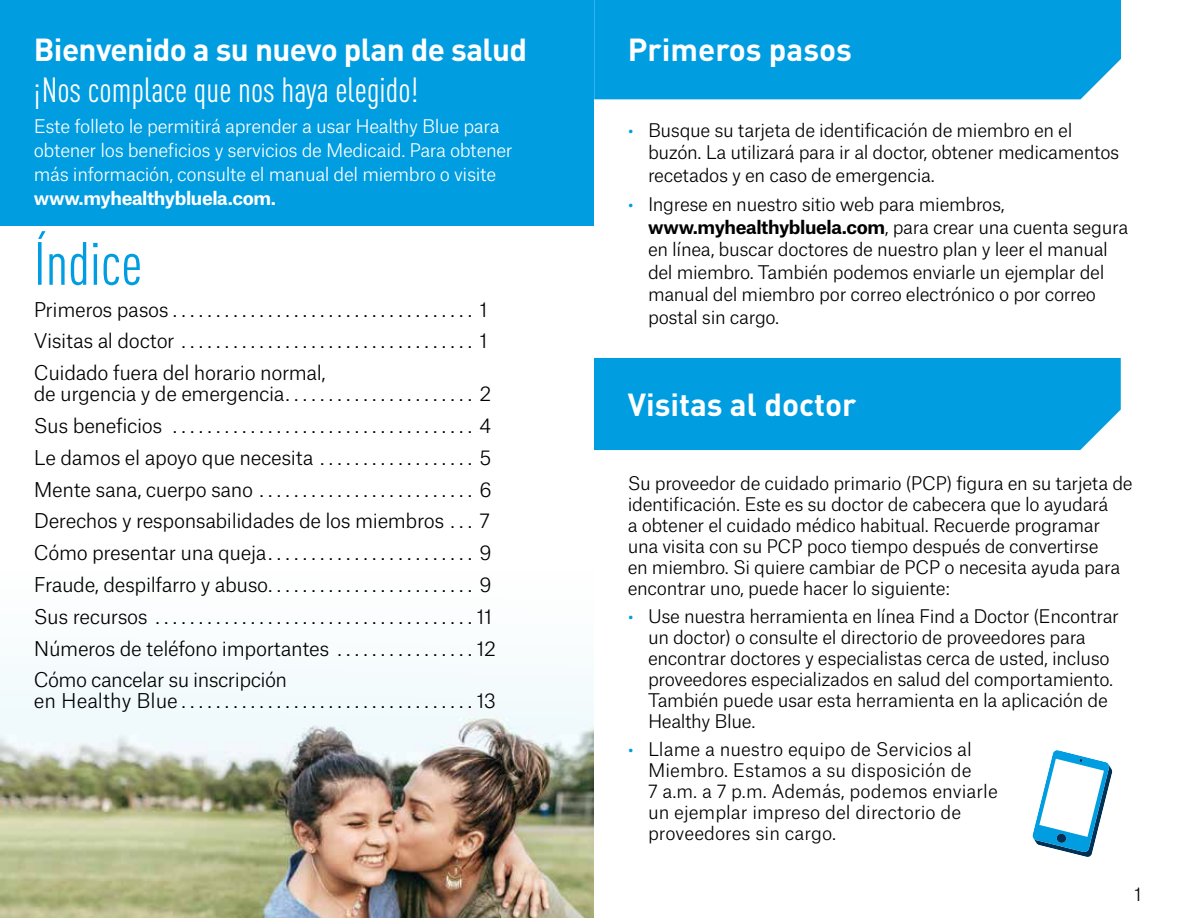
<style>
.page{position:relative;width:1188px;height:918px;background:#fff}
.page>*{position:absolute;margin:0;border:0;box-sizing:border-box;transform-origin:0 0}
.t1{font:condensed 60px "DINOT";color:#009de1}
.t2{font:condensed 34.5px "DINOT";color:#fff}
.t3{font:700 31.5px "DINOT";letter-spacing:-.02em;color:#fff}
.t4{font:700 31.5px "DINOT";color:#fff}
.t5{font:300 19.5px/21px "Atlas Grotesk";letter-spacing:-.02em;color:#000}
.t6{font:300 18px/21px "Atlas Grotesk";letter-spacing:-.02em;color:#000}
.t7{font:300 18px/24px "Atlas Grotesk";letter-spacing:-.02em;color:#fff}
.t8{font:300 18px/21px "Atlas Grotesk";color:#000}
.s1{font-weight:700}
.s2{color:#009de1}
</style>
<div class="page">
<img style="left:0;top:673px;width:594px;height:245px">
<div style="left:0;top:0;width:594px;height:226px;background:#009de1"></div>
<div style="left:594px;top:358px;width:527px;height:92px;background:#009de1"></div>
<div style="left:594px;top:0;width:527px;height:99px;background:#009de1"></div>
<svg style="left:1032px;top:750px;width:81px;height:107px"></svg>
<h2 class="t3" style="left:34px;top:29px;width:495px">Bienvenido a su nuevo plan de salud</h2>
<p class="t2" style="left:34px;top:70px;width:386px">¡Nos complace que nos haya elegido!</p>
<p class="t7" style="left:34px;top:112px;width:480px">Este folleto le permitirá aprender a usar Healthy Blue para obtener los beneficios y servicios de Medicaid. Para obtener más información, consulte el manual del miembro o visite <span class="s1">www.myhealthybluela.com.</span></p>
<h2 class="t1" style="left:34px;top:229px;width:110px">Índice</h2>
<p class="t5" style="left:34px;top:297px;width:455px">Primeros pasos................................... 1</p>
<p class="t5" style="left:34px;top:329px;width:455px">Visitas al doctor .................................. 1</p>
<p class="t5" style="left:34px;top:360px;width:459px">Cuidado fuera del horario normal,<br>de urgencia y de emergencia...................... 2</p>
<p class="t5" style="left:34px;top:413px;width:459px">Sus beneficios ................................... 4</p>
<p class="t5" style="left:34px;top:445px;width:459px">Le damos el apoyo que necesita . . . . . . . . . . . . . . . . . . 5</p>
<p class="t5" style="left:34px;top:477px;width:459px">Mente sana, cuerpo sano ......................... 6</p>
<p class="t5" style="left:34px;top:509px;width:457px">Derechos y responsabilidades de los miembros . . . 7</p>
<p class="t5" style="left:34px;top:540px;width:459px">Cómo presentar una queja........................ 9</p>
<p class="t5" style="left:34px;top:572px;width:459px">Fraude, despilfarro y abuso........................ 9</p>
<p class="t5" style="left:34px;top:604px;width:460px">Sus recursos .....................................11</p>
<p class="t5" style="left:34px;top:636px;width:463px">Números de teléfono importantes . . . . . . . . . . . . . . . . 12</p>
<p class="t5" style="left:34px;top:668px;width:464px">Cómo cancelar su inscripción<br>en Healthy Blue..................................13</p>
<h2 class="t4" style="left:628px;top:29px;width:226px">Primeros pasos</h2>
<p class="t6" style="left:648px;top:117px;width:473px;line-height:22.5px;text-indent:-20px"><span class="s2">•</span> Busque su tarjeta de identificación de miembro en el buzón. La utilizará para ir al doctor, obtener medicamentos recetados y en caso de emergencia.</p>
<p class="t6" style="left:648px;top:191px;width:482px;line-height:22.5px;text-indent:-20px"><span class="s2">•</span> Ingrese en nuestro sitio web para miembros, <span class="s1">www.myhealthybluela.com</span>, para crear una cuenta segura en línea, buscar doctores de nuestro plan y leer el manual del miembro. También podemos enviarle un ejemplar del manual del miembro por correo electrónico o por correo postal sin cargo.</p>
<h2 class="t4" style="left:628px;top:384px;width:230px">Visitas al doctor</h2>
<p class="t6" style="left:628px;top:471px;width:507px">Su proveedor de cuidado primario (PCP) figura en su tarjeta de identificación. Este es su doctor de cabecera que lo ayudará<br>a obtener el cuidado médico habitual. Recuerde programar una visita con su PCP poco tiempo después de convertirse<br>en miembro. Si quiere cambiar de PCP o necesita ayuda para encontrar uno, puede hacer lo siguiente:</p>
<p class="t6" style="left:648px;top:604px;width:473px;text-indent:-20px"><span class="s2">•</span> Use nuestra herramienta en línea Find a Doctor (Encontrar un doctor) o consulte el directorio de proveedores para encontrar doctores y especialistas cerca de usted, incluso proveedores especializados en salud del comportamiento.<br>También puede usar esta herramienta en la aplicación de Healthy Blue.</p>
<p class="t8" style="left:648px;top:737px;width:351px;text-indent:-20px"><span class="s2">•</span> Llame a nuestro equipo de Servicios al Miembro. Estamos a su disposición de<br>7 a.m. a 7 p.m. Además, podemos enviarle un ejemplar impreso del directorio de proveedores sin cargo.</p>
<p class="t6" style="left:1134px;top:882px;width:9px">1</p>
</div>
